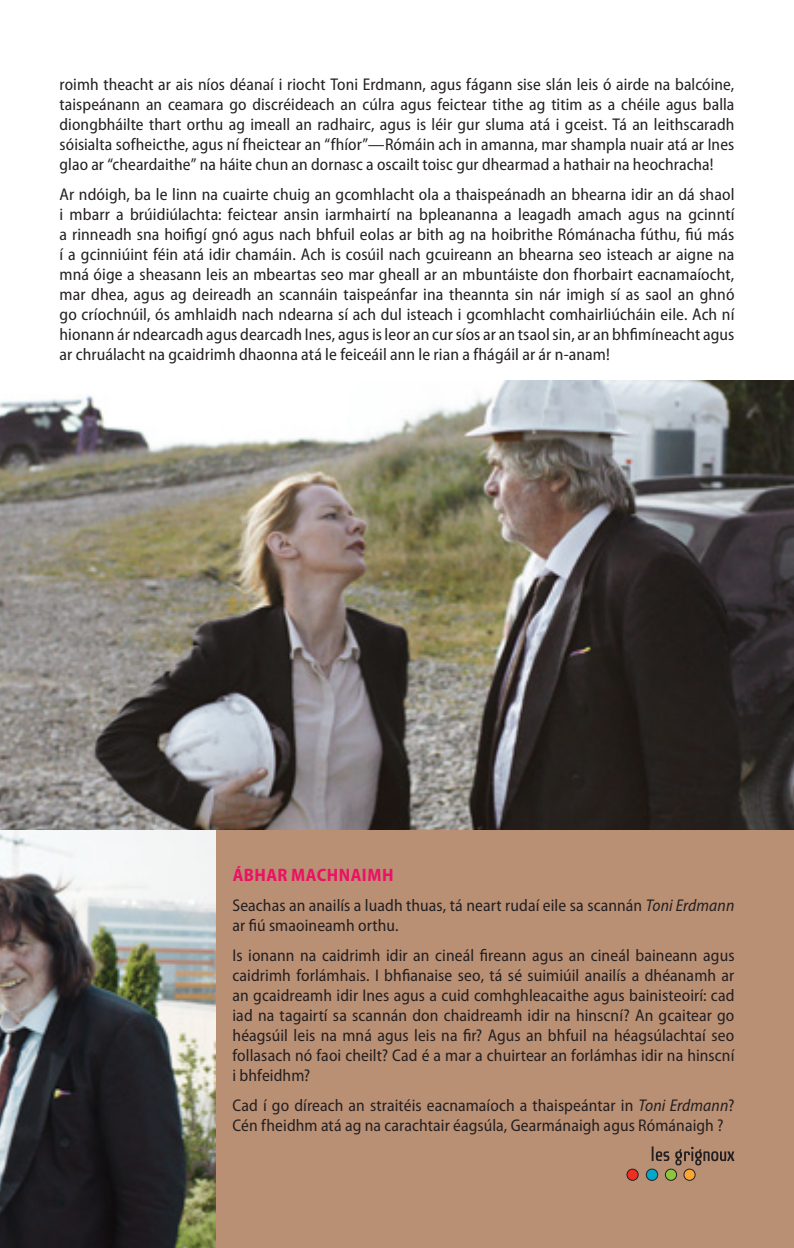
<style>
.page{position:relative;width:794px;height:1248px;background:#fff}
.page>*{position:absolute;margin:0;border:0;box-sizing:border-box;transform-origin:0 0}
.box_subtitle{font:700 semi-condensed 18px "Myriad Pro";letter-spacing:.025em;color:#ec1163}
.body_text{font:semi-condensed 17px/20px "Myriad Pro";letter-spacing:.005em;color:#231f20;text-align:justify}
.box_text{font:semi-condensed 17px/20px "Myriad Pro";letter-spacing:.005em;color:#231f20}
.s1{font-style:italic}
</style>
<div class="page">
<img style="left:0;top:380px;width:794px;height:450px">
<div style="left:181px;top:830px;width:613px;height:417px;background:#ba9075"></div>
<img style="left:0;top:830px;width:215px;height:417px">
<div style="left:665px;top:1168px;width:11px;height:12px;background:#8bc63e;border-radius:50%"></div>
<div style="left:665px;top:1168px;width:12px;height:12px;border:1px solid #231f20;border-radius:50%"></div>
<div style="left:646px;top:1168px;width:11px;height:12px;background:#00a9cc;border-radius:50%"></div>
<div style="left:646px;top:1168px;width:12px;height:12px;border:1px solid #231f20;border-radius:50%"></div>
<div style="left:627px;top:1168px;width:11px;height:12px;background:#ee2e22;border-radius:50%"></div>
<div style="left:626px;top:1168px;width:12px;height:12px;border:1px solid #231f20;border-radius:50%"></div>
<div style="left:684px;top:1168px;width:11px;height:12px;background:#faa633;border-radius:50%"></div>
<div style="left:683px;top:1168px;width:12px;height:12px;border:1px solid #231f20;border-radius:50%"></div>
<svg style="left:675px;top:1146px;width:59px;height:19px"></svg>
<svg style="left:651px;top:1146px;width:18px;height:14px"></svg>
<p class="body_text" style="left:60px;top:75px;width:676px">roimh theacht ar ais níos déanaí i riocht Toni Erdmann, agus fágann sise slán leis ó airde na balcóine, taispeánann an ceamara go discréideach an cúlra agus feictear tithe ag titim as a chéile agus balla diongbháilte thart orthu ag imeall an radhairc, agus is léir gur sluma atá i gceist. Tá an leithscaradh sóisialta sofheicthe, agus ní fheictear an “fhíor”—Rómáin ach in amanna, mar shampla nuair atá ar Ines glao ar “cheardaithe” na háite chun an dornasc a oscailt toisc gur dhearmad a hathair na heochracha!</p>
<p class="body_text" style="left:60px;top:185px;width:676px">Ar ndóigh, ba le linn na cuairte chuig an gcomhlacht ola a thaispeánadh an bhearna idir an dá shaol i mbarr a brúidiúlachta: feictear ansin iarmhairtí na bpleananna a leagadh amach agus na gcinntí a rinneadh sna hoifigí gnó agus nach bhfuil eolas ar bith ag na hoibrithe Rómánacha fúthu, fiú más í a gcinniúint féin atá idir chamáin. Ach is cosúil nach gcuireann an bhearna seo isteach ar aigne na mná óige a sheasann leis an mbeartas seo mar gheall ar an mbuntáiste don fhorbairt eacnamaíocht, mar dhea, agus ag deireadh an scannáin taispeánfar ina theannta sin nár imigh sí as saol an ghnó go críochnúil, ós amhlaidh nach ndearna sí ach dul isteach i gcomhlacht comhairliúcháin eile. Ach ní hionann ár ndearcadh agus dearcadh Ines, agus is leor an cur síos ar an tsaol sin, ar an bhfimíneacht agus ar chruálacht na gcaidrimh dhaonna atá le feiceáil ann le rian a fhágáil ar ár n-anam!</p>
<p class="box_subtitle" style="left:233px;top:862px;width:162px">ÁBHAR MACHNAIMH</p>
<p class="box_text" style="left:232px;top:895px;width:503px">Seachas an anailís a luadh thuas, tá neart rudaí eile sa scannán <span class="s1">Toni Erdmann </span>ar fiú smaoineamh orthu.</p>
<p class="box_text" style="left:232px;top:945px;width:503px;text-align:justify">Is ionann na caidrimh idir an cineál fireann agus an cineál baineann agus caidrimh forlámhais. I bhfianaise seo, tá sé suimiúil anailís a dhéanamh ar an gcaidreamh idir Ines agus a cuid comhghleacaithe agus bainisteoirí: cad iad na tagairtí sa scannán don chaidreamh idir na hinscní? An gcaitear go héagsúil leis na mná agus leis na fir? Agus an bhfuil na héagsúlachtaí seo follasach nó faoi cheilt? Cad é a mar a chuirtear an forlámhas idir na hinscní i bhfeidhm?</p>
<p class="box_text" style="left:232px;top:1095px;width:503px">Cad í go díreach an straitéis eacnamaíoch a thaispeántar in <span class="s1">Toni Erdmann</span>?<br>Cén fheidhm atá ag na carachtair éagsúla, Gearmánaigh agus Rómánaigh ?</p>
</div>
